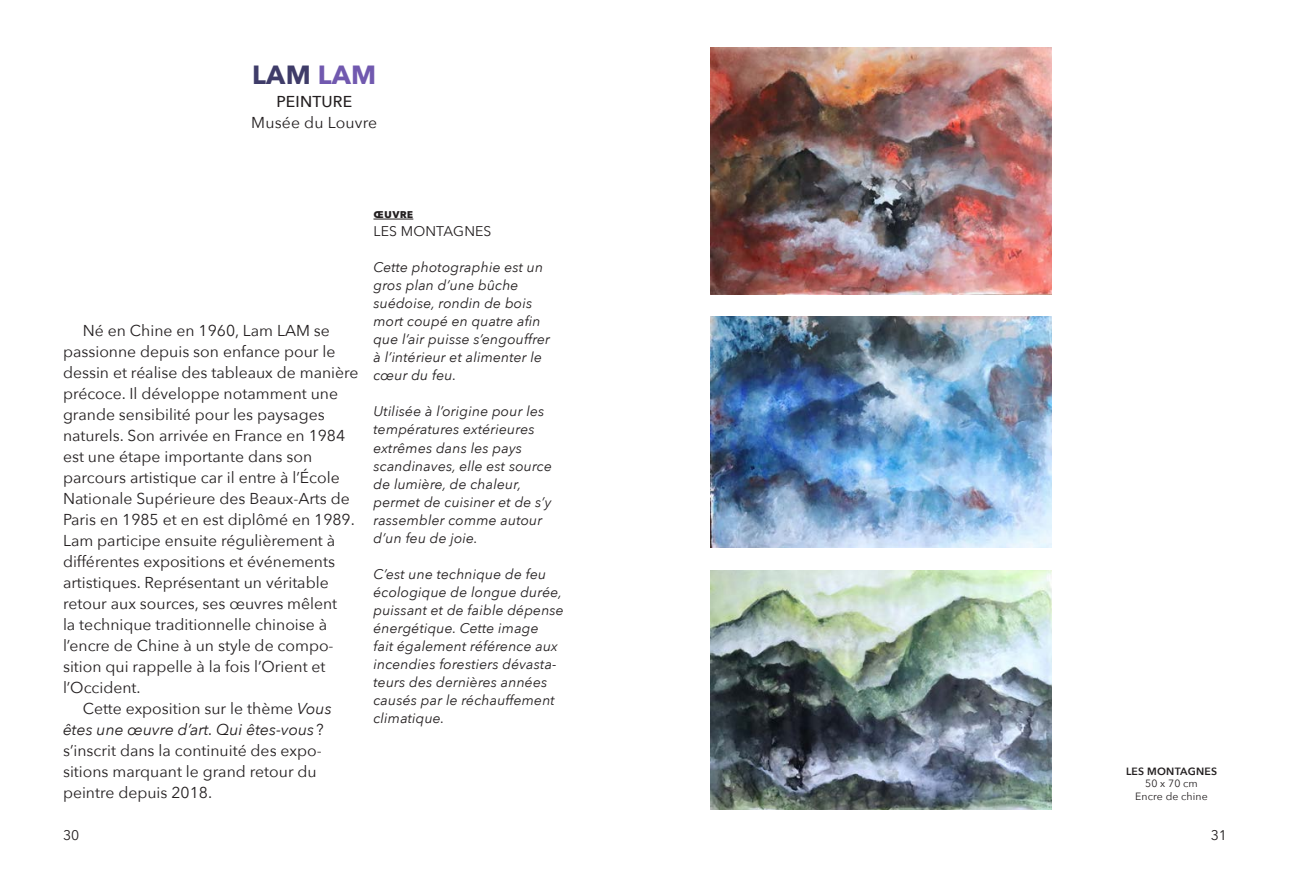
<style>
.page{position:relative;width:1290px;height:893px;background:#fff}
.page>*{position:absolute;margin:0;border:0;box-sizing:border-box;transform-origin:0 0}
.nom_artiste{font:700 26.25px "Avenir Next";letter-spacing:.01em;color:#3f3c69}
.musee{font:15.75px "Avenir Next";color:#231f20}
.t1{font:italic 15.75px "Avenir Next";color:#231f20}
.medium{font:500 15.75px "Avenir Next";letter-spacing:.01em;color:#231f20}
.explication_oeuvre{font:italic 14px/18px "Avenir Next";letter-spacing:.01em;color:#231f20}
.explication_oeuvre-2{font:14px "Avenir Next";letter-spacing:.01em;color:#231f20}
.mot_oeuvre{font:700 12.25px "Avenir Next";letter-spacing:.02em;color:#231f20}
.legendes_oeuvre{font:10.5px "Avenir Next";letter-spacing:.01em;color:#231f20}
.legendes_oeuvre-2{font:600 10.5px "Avenir Next";letter-spacing:.02em;color:#231f20}
.s1{color:#7159af}
.s2{font-style:italic}
.s3{font-style:normal}
</style>
<div class="page">
<img style="left:710px;top:48px;width:342px;height:246px">
<hr style="left:373px;top:219px;width:40px;height:1px;background:#231f20">
<img style="left:710px;top:316px;width:342px;height:231px">
<img style="left:710px;top:570px;width:342px;height:240px">
<p class="nom_artiste" style="left:252px;top:52px;width:126px">LAM <span class="s1">LAM</span></p>
<p class="medium" style="left:276px;top:88px;width:77px">PEINTURE</p>
<p class="musee" style="left:251px;top:109px;width:127px">Musée du Louvre</p>
<p class="musee" style="left:83px;top:317px;width:249px">Né en Chine en 1960, Lam LAM se</p>
<p class="musee" style="left:63px;top:338px;width:274px">passionne depuis son enfance pour le</p>
<p class="musee" style="left:63px;top:359px;width:297px">dessin et réalise des tableaux de manière</p>
<p class="musee" style="left:63px;top:380px;width:277px">précoce. Il développe notamment une</p>
<p class="musee" style="left:63px;top:401px;width:263px">grande sensibilité pour les paysages</p>
<p class="musee" style="left:63px;top:422px;width:284px">naturels. Son arrivée en France en 1984</p>
<p class="musee" style="left:63px;top:443px;width:251px">est une étape importante dans son</p>
<p class="musee" style="left:63px;top:464px;width:278px">parcours artistique car il entre à l’École</p>
<p class="musee" style="left:63px;top:485px;width:288px">Nationale Supérieure des Beaux-Arts de</p>
<p class="musee" style="left:63px;top:506px;width:293px">Paris en 1985 et en est diplômé en 1989.</p>
<p class="musee" style="left:63px;top:527px;width:274px">Lam participe ensuite régulièrement à</p>
<p class="musee" style="left:63px;top:548px;width:274px">différentes expositions et événements</p>
<p class="musee" style="left:63px;top:569px;width:267px">artistiques. Représentant un véritable</p>
<p class="musee" style="left:63px;top:590px;width:276px">retour aux sources, ses œuvres mêlent</p>
<p class="musee" style="left:63px;top:611px;width:266px">la technique traditionnelle chinoise à</p>
<p class="musee" style="left:63px;top:632px;width:272px">l’encre de Chine à un style de compo-</p>
<p class="musee" style="left:63px;top:653px;width:264px">sition qui rappelle à la fois l’Orient et</p>
<p class="musee" style="left:63px;top:674px;width:79px">l’Occident.</p>
<p class="musee" style="left:83px;top:695px;width:250px">Cette exposition sur le thème <span class="s2">Vous</span></p>
<p class="t1" style="left:63px;top:716px;width:262px">êtes une œuvre d’art. Qui êtes-vous <span class="s3">?</span></p>
<p class="musee" style="left:63px;top:737px;width:260px">s’inscrit dans la continuité des expo-</p>
<p class="musee" style="left:63px;top:758px;width:255px">sitions marquant le grand retour du</p>
<p class="musee" style="left:63px;top:779px;width:151px">peintre depuis 2018.</p>
<p class="mot_oeuvre" style="left:373px;top:203px;width:41px">œuvre</p>
<p class="explication_oeuvre-2" style="left:373px;top:219px;width:119px">LES MONTAGNES</p>
<p class="explication_oeuvre" style="left:373px;top:258px;width:178px">Cette photographie est un gros plan d’une bûche suédoise, rondin de bois mort coupé en quatre afin que l’air puisse s’engouffrer à l’intérieur et alimenter le cœur du feu.</p>
<p class="explication_oeuvre" style="left:373px;top:402px;width:180px">Utilisée à l’origine pour les températures extérieures extrêmes dans les pays scandinaves, elle est source de lumière, de chaleur, permet de cuisiner et de s’y rassembler comme autour d’un feu de joie.</p>
<p class="explication_oeuvre" style="left:373px;top:564px;width:192px">C’est une technique de feu écologique de longue durée, puissant et de faible dépense énergétique. Cette image<br>fait également référence aux incendies forestiers dévasta&shy;teurs des dernières années causés par le réchauffement climatique.</p>
<p class="legendes_oeuvre-2" style="left:1126px;top:762px;width:93px">LES MONTAGNES</p>
<p class="legendes_oeuvre" style="left:1145px;top:775px;width:54px">50 x 70 cm</p>
<p class="legendes_oeuvre" style="left:1135px;top:787px;width:74px">Encre de chine</p>
<p class="explication_oeuvre-2" style="left:63px;top:823px;width:18px">30</p>
<p class="explication_oeuvre-2" style="left:1211px;top:823px;width:18px">31</p>
</div>
